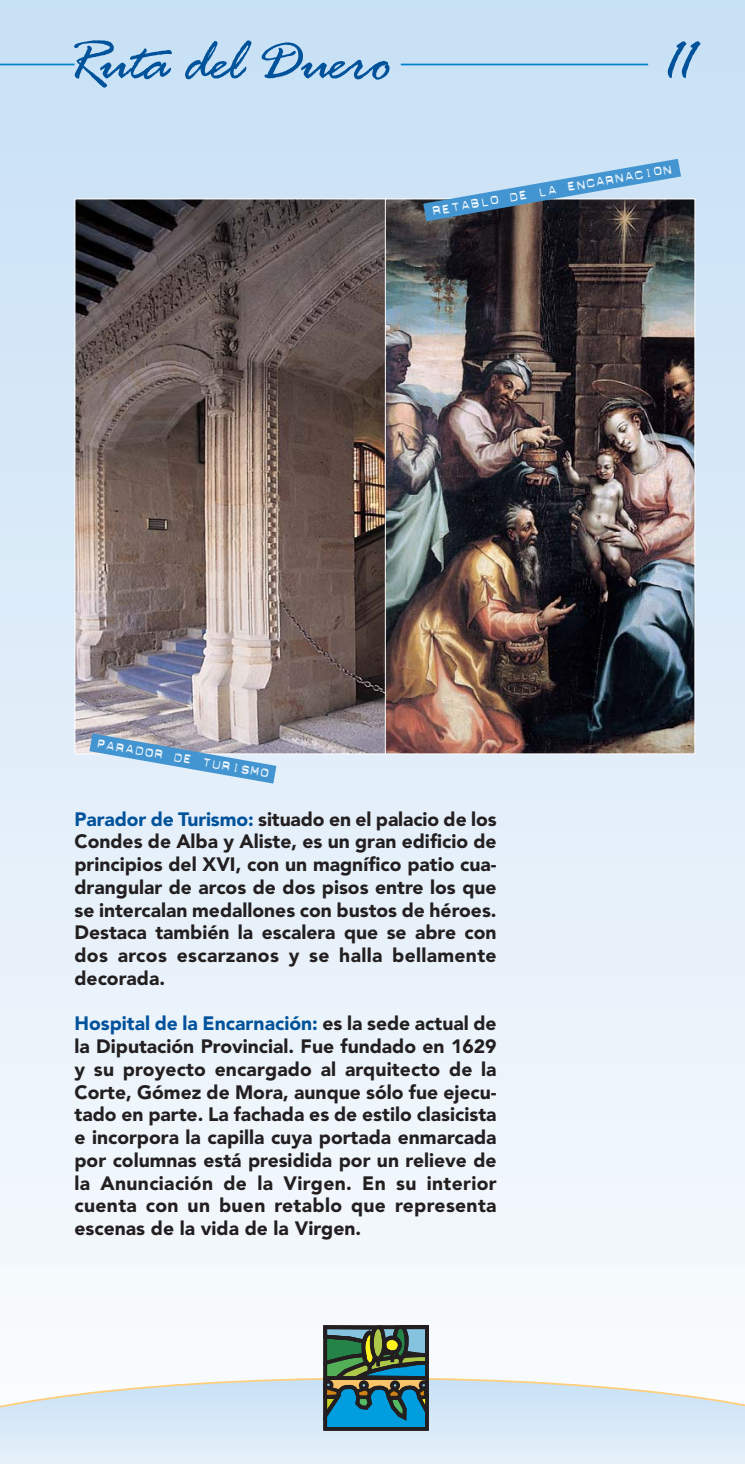
<style>
.page{position:relative;width:745px;height:1464px;background:#fff}
.page>*{position:absolute;margin:0;border:0;box-sizing:border-box;transform-origin:0 0}
.t1{font:63px "Rage Italic Plain";color:#00529b}
.t2{font:900 19.25px/22.8px "Avenir";letter-spacing:.02em;color:#231f20;text-align:justify}
.t3{font:17.5px "Dymo Blanca";color:#fff}
.s1{color:#00529b}
</style>
<div class="page">
<div style="left:0;top:0;width:744px;height:1463px;background:linear-gradient(to bottom,#c4dcf0,#fbfcfe)"></div>
<svg style="left:0;top:1377px;width:744px;height:86px;background:#ddebf6"></svg>
<svg style="left:249px;top:1321px;width:185px;height:111px"></svg>
<hr style="left:400px;top:64px;width:247px;height:1px;background:#0083ca">
<hr style="left:0;top:64px;width:74px;height:1px;background:#0083ca">
<img style="left:76px;top:200px;width:308px;height:552px">
<img style="left:386px;top:200px;width:306px;height:552px">
<svg style="left:89px;top:733px;width:187px;height:50px;background:#9bbad4"></svg>
<svg style="left:423px;top:159px;width:257px;height:62px;background:#7c9cb6"></svg>
<h1 class="t1" style="left:68px;top:23px;width:324px">Ruta del Duero</h1>
<h1 class="t1" style="left:666px;top:23px;width:30px">11</h1>
<p class="t3" style="left:429px;top:200px;width:246px;rotate:-10deg">retablo de la encarnacion</p>
<p class="t3" style="left:98px;top:732px;width:177px;rotate:10deg">parador de turismo</p>
<p class="t2" style="left:74px;top:809px;width:423px"><span class="s1">Parador de Turismo:</span> situado en el palacio de los Condes de Alba y Aliste, es un gran edificio de principios del XVI, con un magnífico patio cua&shy;drangular de arcos de dos pisos entre los que se intercalan medallones con bustos de héroes.<br>Destaca también la escalera que se abre con dos arcos escarzanos y se halla bellamente decorada.</p>
<p class="t2" style="left:74px;top:1014px;width:423px"><span class="s1">Hospital de la Encarnación:</span> es la sede actual de la Diputación Provincial. Fue fundado en 1629 y su proyecto encargado al arquitecto de la Corte, Gómez de Mora, aunque sólo fue ejecu&shy;tado en parte. La fachada es de estilo clasicista e incorpora la capilla cuya portada enmarcada por columnas está presidida por un relieve de la Anunciación de la Virgen. En su interior cuenta con un buen retablo que representa escenas de la vida de la Virgen.</p>
</div>
